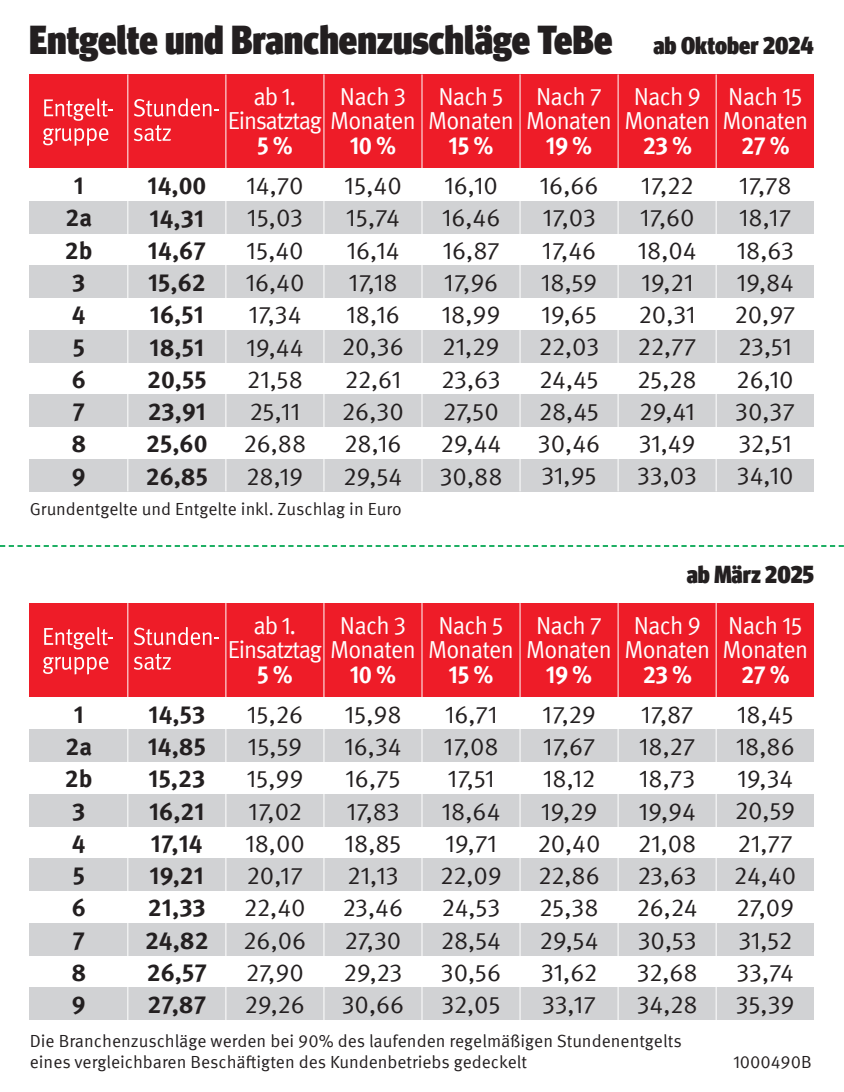
<style>
.page{position:relative;width:844px;height:1092px;background:#fff}
.page>*{position:absolute;margin:0;border:0;box-sizing:border-box;transform-origin:0 0}
.t1{font:900 condensed 40.25px "Meta Head IGM";color:#231f20}
.t2{font:24.5px/32.2px "Meta IGM";color:#231f20}
.t3{font:700 24.5px/32.2px "Meta IGM";color:#231f20}
.t4{font:24.5px/24.5px "Meta IGM";letter-spacing:-.03em;color:#fff;text-align:center;scale:.96 1}
.t5{font:24.5px/24.5px "Meta IGM";letter-spacing:-.05em;color:#fff;scale:.96 1}
.t6{font:700 24.5px "Meta IGM";letter-spacing:-.03em;color:#fff;scale:.96 1}
.t7{font:900 condensed 24.5px "Meta Head IGM";color:#231f20}
.t8{font:17.5px/21px "Meta IGM";color:#231f20}
</style>
<div class="page">
<div style="left:30px;top:74px;width:784px;height:95px;background:#ee1c28"></div>
<div style="left:30px;top:201px;width:784px;height:32px;background:#d1d2d4"></div>
<div style="left:30px;top:265px;width:784px;height:33px;background:#d1d2d4"></div>
<div style="left:30px;top:330px;width:784px;height:32px;background:#d1d2d4"></div>
<div style="left:30px;top:394px;width:784px;height:33px;background:#d1d2d4"></div>
<div style="left:30px;top:459px;width:784px;height:32px;background:#d1d2d4"></div>
<hr style="left:127px;top:74px;width:1px;height:417px;background:#fff">
<hr style="left:225px;top:74px;width:1px;height:417px;background:#fff">
<hr style="left:323px;top:74px;width:1px;height:417px;background:#fff">
<hr style="left:421px;top:74px;width:1px;height:417px;background:#fff">
<hr style="left:519px;top:74px;width:1px;height:417px;background:#fff">
<hr style="left:617px;top:74px;width:1px;height:417px;background:#fff">
<hr style="left:715px;top:74px;width:1px;height:417px;background:#fff">
<svg style="left:44px;top:98px;width:69px;height:23px"></svg>
<svg style="left:43px;top:128px;width:65px;height:18px"></svg>
<svg style="left:134px;top:98px;width:85px;height:19px"></svg>
<svg style="left:134px;top:125px;width:37px;height:16px"></svg>
<div style="left:30px;top:603px;width:784px;height:94px;background:#ee1c28"></div>
<div style="left:30px;top:729px;width:784px;height:32px;background:#d1d2d4"></div>
<div style="left:30px;top:794px;width:784px;height:32px;background:#d1d2d4"></div>
<div style="left:30px;top:858px;width:784px;height:32px;background:#d1d2d4"></div>
<div style="left:30px;top:923px;width:784px;height:32px;background:#d1d2d4"></div>
<div style="left:30px;top:987px;width:784px;height:32px;background:#d1d2d4"></div>
<hr style="left:127px;top:603px;width:1px;height:416px;background:#fff">
<hr style="left:225px;top:603px;width:1px;height:416px;background:#fff">
<hr style="left:323px;top:603px;width:1px;height:416px;background:#fff">
<hr style="left:421px;top:603px;width:1px;height:416px;background:#fff">
<hr style="left:519px;top:603px;width:1px;height:416px;background:#fff">
<hr style="left:617px;top:603px;width:1px;height:416px;background:#fff">
<hr style="left:715px;top:603px;width:1px;height:416px;background:#fff">
<svg style="left:44px;top:627px;width:69px;height:22px"></svg>
<svg style="left:43px;top:656px;width:65px;height:18px"></svg>
<svg style="left:134px;top:627px;width:85px;height:18px"></svg>
<svg style="left:134px;top:653px;width:37px;height:16px"></svg>
<svg style="left:0;top:545px;width:843px;height:2px"></svg>
<h1 class="t1" style="left:29px;top:8px;width:584px">Entgelte und Branchenzuschläge TeBe</h1>
<p class="t5" style="left:228px;top:82px;width:197px;text-indent:26px">ab 1.<br>Einsatztag Monaten</p>
<p class="t6" style="left:257px;top:126px;width:39px">5 %</p>
<p class="t4" style="left:340px;top:82px;width:70px">Nach 3</p>
<p class="t6" style="left:350px;top:126px;width:50px">10 %</p>
<p class="t4" style="left:428px;top:82px;width:91px">Nach 5<br>Monaten</p>
<p class="t6" style="left:448px;top:126px;width:48px">15 %</p>
<p class="t4" style="left:526px;top:82px;width:91px">Nach 7<br>Monaten</p>
<p class="t6" style="left:545px;top:126px;width:50px">19 %</p>
<p class="t7" style="left:653px;top:26px;width:162px">ab Oktober 2024</p>
<p class="t4" style="left:624px;top:82px;width:91px">Nach 9<br>Monaten</p>
<p class="t6" style="left:642px;top:126px;width:53px">23 %</p>
<p class="t4" style="left:722px;top:82px;width:91px;text-align:left">Nach 15<br>Monaten</p>
<p class="t6" style="left:741px;top:126px;width:52px">27 %</p>
<p class="t3" style="left:65px;top:168px;width:29px;text-align:center">1<br>2a<br>2b<br>3<br>4<br>5<br>6<br>7<br>8<br>9</p>
<p class="t2" style="left:244px;top:168px;width:64px">14,70<br>15,03<br>15,40<br>16,40<br>17,34<br>19,44<br>21,58<br>25,11<br>26,88<br>28,19</p>
<p class="t2" style="left:342px;top:168px;width:63px">15,40<br>15,74<br>16,14<br>17,18<br>18,16<br>20,36<br>22,61<br>26,30<br>28,16<br>29,54</p>
<p class="t2" style="left:439px;top:168px;width:64px">16,10<br>16,46<br>16,87<br>17,96<br>18,99<br>21,29<br>23,63<br>27,50<br>29,44<br>30,88</p>
<p class="t2" style="left:538px;top:168px;width:64px">16,66<br>17,03<br>17,46<br>18,59<br>19,65<br>22,03<br>24,45<br>28,45<br>30,46<br>31,95</p>
<p class="t2" style="left:637px;top:168px;width:61px">17,22<br>17,60<br>18,04<br>19,21<br>20,31<br>22,77<br>25,28<br>29,41<br>31,49<br>33,03</p>
<p class="t2" style="left:734px;top:168px;width:62px">17,78<br>18,17<br>18,63<br>19,84<br>20,97<br>23,51<br>26,10<br>30,37<br>32,51<br>34,10</p>
<p class="t3" style="left:146px;top:168px;width:64px">14,00<br>14,31<br>14,67<br>15,62<br>16,51<br>18,51<br>20,55<br>23,91<br>25,60<br>26,85</p>
<p class="t8" style="left:30px;top:497px;width:373px">Grundentgelte und Entgelte inkl. Zuschlag in Euro</p>
<p class="t5" style="left:228px;top:611px;width:197px;text-indent:26px">ab 1.<br>Einsatztag Monaten</p>
<p class="t6" style="left:257px;top:655px;width:39px">5 %</p>
<p class="t4" style="left:340px;top:611px;width:70px">Nach 3</p>
<p class="t6" style="left:350px;top:655px;width:50px">10 %</p>
<p class="t4" style="left:428px;top:611px;width:91px">Nach 5<br>Monaten</p>
<p class="t6" style="left:448px;top:655px;width:48px">15 %</p>
<p class="t4" style="left:526px;top:611px;width:91px">Nach 7<br>Monaten</p>
<p class="t6" style="left:545px;top:655px;width:50px">19 %</p>
<p class="t7" style="left:686px;top:555px;width:129px">ab März 2025</p>
<p class="t4" style="left:624px;top:611px;width:91px">Nach 9<br>Monaten</p>
<p class="t6" style="left:642px;top:655px;width:53px">23 %</p>
<p class="t4" style="left:722px;top:611px;width:91px;text-align:left">Nach 15<br>Monaten</p>
<p class="t6" style="left:741px;top:655px;width:52px">27 %</p>
<p class="t3" style="left:65px;top:696px;width:29px;text-align:center">1<br>2a<br>2b<br>3<br>4<br>5<br>6<br>7<br>8<br>9</p>
<p class="t2" style="left:243px;top:696px;width:64px">15,26<br>15,59<br>15,99<br>17,02<br>18,00<br>20,17<br>22,40<br>26,06<br>27,90<br>29,26</p>
<p class="t2" style="left:341px;top:696px;width:64px">15,98<br>16,34<br>16,75<br>17,83<br>18,85<br>21,13<br>23,46<br>27,30<br>29,23<br>30,66</p>
<p class="t2" style="left:440px;top:696px;width:63px">16,71<br>17,08<br>17,51<br>18,64<br>19,71<br>22,09<br>24,53<br>28,54<br>30,56<br>32,05</p>
<p class="t2" style="left:537px;top:696px;width:64px">17,29<br>17,67<br>18,12<br>19,29<br>20,40<br>22,86<br>25,38<br>29,54<br>31,62<br>33,17</p>
<p class="t2" style="left:636px;top:696px;width:63px">17,87<br>18,27<br>18,73<br>19,94<br>21,08<br>23,63<br>26,24<br>30,53<br>32,68<br>34,28</p>
<p class="t2" style="left:734px;top:696px;width:63px">18,45<br>18,86<br>19,34<br>20,59<br>21,77<br>24,40<br>27,09<br>31,52<br>33,74<br>35,39</p>
<p class="t3" style="left:145px;top:696px;width:65px">14,53<br>14,85<br>15,23<br>16,21<br>17,14<br>19,21<br>21,33<br>24,82<br>26,57<br>27,87</p>
<p class="t8" style="left:30px;top:1029px;width:653px">Die Branchenzuschläge werden bei 90% des laufenden regelmäßigen Stundenentgelts eines vergleichbaren Beschäftigten des Kundenbetriebs gedeckelt</p>
<p class="t8" style="left:732px;top:1050px;width:80px">1000490B</p>
</div>
